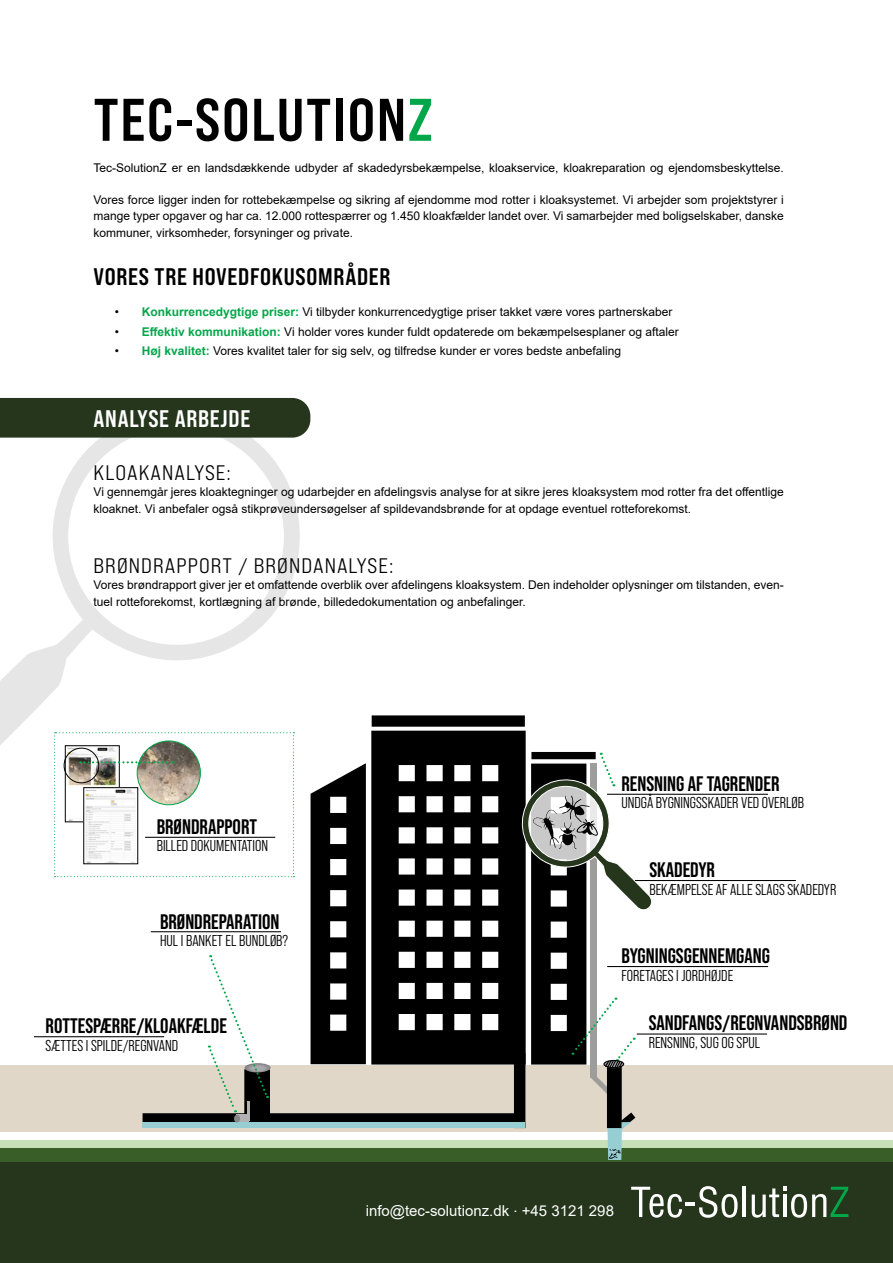
<style>
.page{position:relative;width:893px;height:1263px;background:#fff}
.page>*{position:absolute;margin:0;border:0;box-sizing:border-box;transform-origin:0 0}
.t1{font:60px "Bebas Neue Pro Sm E Bd";letter-spacing:.03em;color:#000}
.t2{font:24px "Bebas Neue Pro Sm E Bd";letter-spacing:.03em;color:#000}
.t3{font:24px "Bebas Neue Pro Sm E Bd";letter-spacing:.03em;color:#fff}
.t4{font:700 21px "Bebas Neue Pro";color:#000}
.t5{font:21px "Bebas Neue Pro Exp Md";letter-spacing:.05em;color:#000}
.t6{font:15.75px "Bebas Neue Pro Middle";color:#000}
.t7{font:15px "Arial";color:#fff}
.t8{font:12px/16.5px "Arial";color:#000}
.s1{color:#04a64a}
.s2{font-weight:700;color:#04a64a}
</style>
<div class="page">
<svg style="left:0;top:413px;width:311px;height:332px"></svg>
<div style="left:0;top:398px;width:310px;height:40px;background:#25361c"></div>
<div style="left:0;top:1148px;width:893px;height:115px;background:#25361c"></div>
<svg style="left:0;top:1140px;width:893px;height:21px;background:#6f8f5e"></svg>
<div style="left:0;top:1065px;width:893px;height:67px;background:#e1d7c8"></div>
<svg style="left:631px;top:1187px;width:51px;height:30px"></svg>
<hr style="left:685px;top:1202px;width:10px;height:4px;background:#fff">
<svg style="left:699px;top:1186px;width:39px;height:32px"></svg>
<hr style="left:743px;top:1187px;width:3px;height:30px;background:#fff">
<svg style="left:752px;top:1187px;width:96px;height:30px"></svg>
<svg style="left:311px;top:731px;width:275px;height:333px;fill:#000"></svg>
<div style="left:590px;top:763px;width:6px;height:314px;background:#9d9d9c"></div>
<div style="left:143px;top:1114px;width:376px;height:13px;background:#000"></div>
<div style="left:143px;top:1113px;width:377px;height:15px;border:1px solid #000"></div>
<div style="left:514px;top:1053px;width:11px;height:74px;background:#000"></div>
<svg style="left:607px;top:1112px;width:28px;height:48px"></svg>
<div style="left:143px;top:1122px;width:382px;height:5px;background:#97ced4"></div>
<div style="left:607px;top:1062px;width:14px;height:65px;background:#000"></div>
<div style="left:607px;top:1062px;width:14px;height:66px;border:1px solid #000"></div>
<div style="left:236px;top:1115px;width:13px;height:7px;background:#b3b2b2"></div>
<div style="left:234px;top:1115px;width:6px;height:7px;background:#878787;border-radius:50%"></div>
<div style="left:531px;top:752px;width:65px;height:7px;background:#000"></div>
<div style="left:372px;top:715px;width:153px;height:12px;background:#000"></div>
<hr style="left:637px;top:1033px;width:130px;height:1px;background:#000">
<hr style="left:34px;top:1036px;width:130px;height:1px;background:#000">
<hr style="left:151px;top:931px;width:130px;height:1px;background:#000">
<hr style="left:635px;top:880px;width:161px;height:1px;background:#000">
<hr style="left:607px;top:966px;width:161px;height:1px;background:#000">
<hr style="left:607px;top:794px;width:161px;height:1px;background:#000">
<svg style="left:208px;top:955px;width:63px;height:165px"></svg>
<svg style="left:518px;top:753px;width:134px;height:158px"></svg>
<svg style="left:571px;top:998px;width:64px;height:102px"></svg>
<svg style="left:54px;top:732px;width:240px;height:145px"></svg>
<h1 class="t1" style="left:94px;top:84px;width:341px">TEC-SOLUTION<span class="s1">Z</span></h1>
<p class="t8" style="left:94px;top:160px;width:692px">Tec-SolutionZ er en landsdækkende udbyder af skadedyrsbekæmpelse, kloakservice, kloakreparation og ejendomsbeskyttelse.</p>
<p class="t8" style="left:94px;top:191px;width:692px;text-align:justify">Vores force ligger inden for rottebekæmpelse og sikring af ejendomme mod rotter i kloaksystemet. Vi arbejder som projektstyrer i mange typer opgaver og har ca. 12.000 rottespærrer og 1.450 kloakfælder landet over. Vi samarbejder med boligselskaber, danske kommuner, virksomheder, forsyninger og private.</p>
<h2 class="t2" style="left:94px;top:262px;width:298px">VORES TRE HOVEDFOKUSOMRÅDER</h2>
<p class="t8" style="left:115px;top:304px;width:559px">• <span class="s2">Konkurrencedygtige priser:</span> Vi tilbyder konkurrencedygtige priser takket være vores partnerskaber</p>
<p class="t8" style="left:115px;top:323px;width:566px">• <span class="s2">Effektiv kommunikation:</span> Vi holder vores kunder fuldt opdaterede om bekæmpelsesplaner og aftaler</p>
<p class="t8" style="left:115px;top:343px;width:508px">• <span class="s2">Høj kvalitet:</span> Vores kvalitet taler for sig selv, og tilfredse kunder er vores bedste anbefaling</p>
<h2 class="t3" style="left:94px;top:405px;width:158px">ANALYSE ARBEJDE</h2>
<h3 class="t5" style="left:94px;top:460px;width:139px">KLOAKANALYSE:</h3>
<p class="t8" style="left:94px;top:484px;width:692px">Vi gennemgår jeres kloaktegninger og udarbejder en afdelingsvis analyse for at sikre jeres kloaksystem mod rotter fra det offentlige kloaknet. Vi anbefaler også stikprøveundersøgelser af spildevandsbrønde for at opdage eventuel rotteforekomst.</p>
<h3 class="t5" style="left:94px;top:553px;width:301px">BRØNDRAPPORT / BRØNDANALYSE:</h3>
<p class="t8" style="left:94px;top:577px;width:692px">Vores brøndrapport giver jer et omfattende overblik over afdelingens kloaksystem. Den indeholder oplysninger om tilstanden, even&shy;tuel rotteforekomst, kortlægning af brønde, billededokumentation og anbefalinger.</p>
<h3 class="t4" style="left:157px;top:814px;width:102px">BRØNDRAPPORT</h3>
<h3 class="t6" style="left:157px;top:837px;width:113px">BILLED DOKUMENTATION</h3>
<h3 class="t4" style="left:160px;top:909px;width:121px">BRØNDREPARATION</h3>
<h3 class="t6" style="left:160px;top:932px;width:130px">HUL I BANKET EL BUNDLØB?</h3>
<h3 class="t4" style="left:46px;top:1014px;width:183px">ROTTESPÆRRE/KLOAKFÆLDE</h3>
<h3 class="t6" style="left:46px;top:1036px;width:134px">SÆTTES I SPILDE/REGNVAND</h3>
<h3 class="t4" style="left:621px;top:771px;width:160px">RENSNING AF TAGRENDER</h3>
<h3 class="t6" style="left:621px;top:794px;width:184px">UNDGÅ BYGNINGSSKADER VED OVERLØB</h3>
<h3 class="t4" style="left:649px;top:857px;width:67px">SKADEDYR</h3>
<h3 class="t6" style="left:649px;top:880px;width:189px">BEKÆMPELSE AF ALLE SLAGS SKADEDYR</h3>
<h3 class="t4" style="left:621px;top:943px;width:150px">BYGNINGSGENNEMGANG</h3>
<h3 class="t6" style="left:621px;top:966px;width:113px">FORETAGES I JORDHØJDE</h3>
<h3 class="t4" style="left:649px;top:1010px;width:200px">SANDFANGS/REGNVANDSBRØND</h3>
<h3 class="t6" style="left:649px;top:1033px;width:113px">RENSNING, SUG OG SPUL</h3>
<p class="t7" style="left:366px;top:1201px;width:250px">info@tec-solutionz.dk . +45 3121 298</p>
</div>
